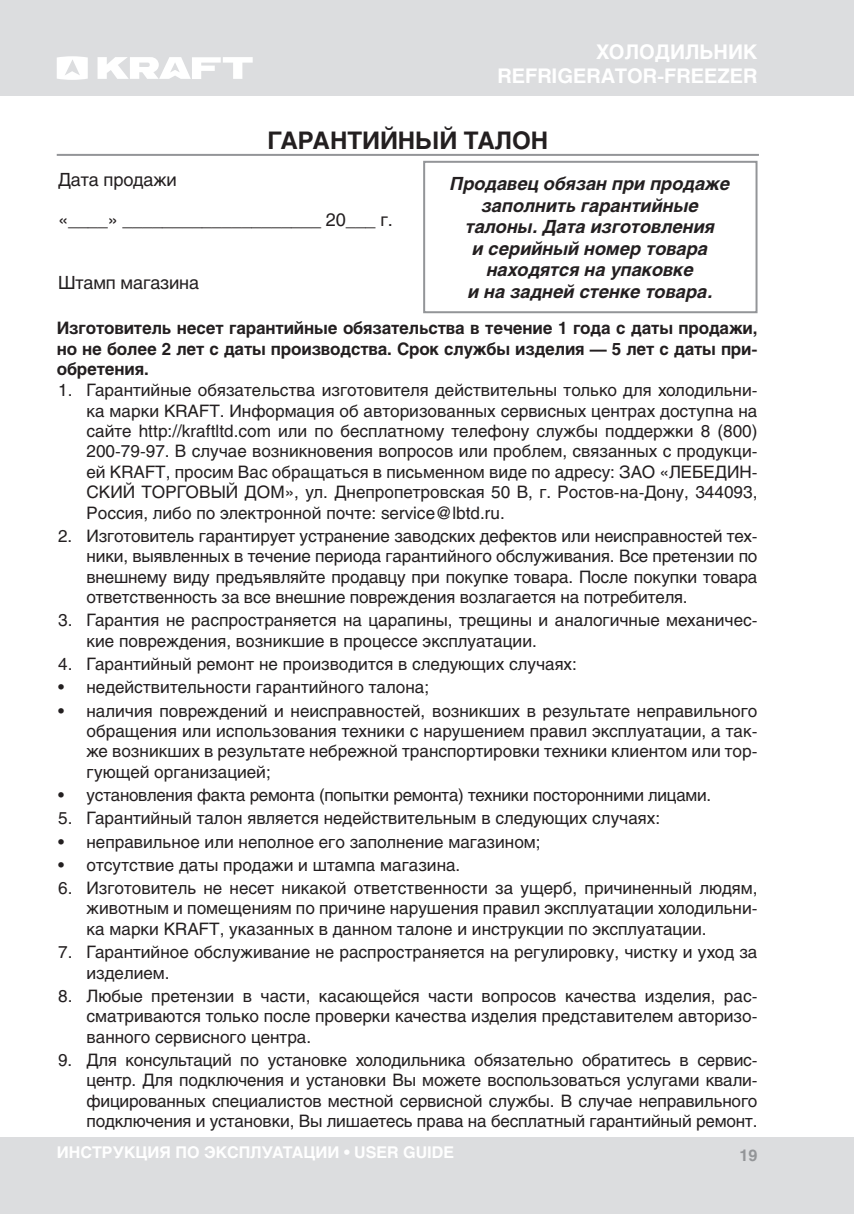
<style>
.page{position:relative;width:854px;height:1214px;background:#fff}
.page>*{position:absolute;margin:0;border:0;box-sizing:border-box;transform-origin:0 0}
.t1{font:700 24px "Helios C";letter-spacing:-.005em;color:#231f20}
.t2{font:700 20px/24px "Helios";color:#fff;text-align:right}
.t3{font:italic 700 18px/21.6px "Helios";color:#231f20;text-align:center}
.t4{font:18px "Helios";letter-spacing:-.01em;color:#231f20}
.t5{font:17px/20.4px "Helios";color:#231f20;text-align:justify}
.t6{font:700 17px/20.4px "Helios";letter-spacing:-.01em;color:#231f20;text-align:justify}
.t7{font:700 16px "Helios";color:#fff}
.t8{font:700 16px "Helios";color:#939598}
</style>
<div class="page">
<div style="left:0;top:0;width:853px;height:95px;background:#dcdddf"></div>
<div style="left:0;top:1137px;width:853px;height:76px;background:#dcdddf"></div>
<svg style="left:57px;top:56px;width:31px;height:24px"></svg>
<svg style="left:97px;top:57px;width:155px;height:22px"></svg>
<div style="left:423px;top:161px;width:334px;height:152px;border:2px solid #939598"></div>
<hr style="left:57px;top:154px;width:701px;height:2px;background:#939598">
<p class="t2" style="left:497px;top:40px;width:261px">ХОЛОДИЛЬНИК<br>REFRIGERATOR-FREEZER</p>
<h1 class="t1" style="left:267px;top:127px;width:282px">ГАРАНТИЙНЫЙ ТАЛОН</h1>
<p class="t4" style="left:58px;top:169px;width:120px">Дата продажи</p>
<p class="t4" style="left:58px;top:209px;width:336px">«____» ____________________ 20___ г.</p>
<p class="t4" style="left:58px;top:272px;width:142px">Штамп магазина</p>
<p class="t3" style="left:450px;top:173px;width:281px">Продавец обязан при продаже заполнить гарантийные талоны. Дата изготовления<br>и серийный номер товара находятся на упаковке<br>и на задней стенке товара.</p>
<p class="t6" style="left:57px;top:318px;width:702px">Изготовитель несет гарантийные обязательства в течение 1 года с даты продажи, но не более 2 лет с даты производства. Срок службы изделия — 5 лет с даты при&shy;обретения.</p>
<p class="t5" style="left:86px;top:380px;width:672px;text-indent:-28px">1. Гарантийные обязательства изготовителя действительны только для холодильни&shy;ка марки KRAFT. Информация об авторизованных сервисных центрах доступна на сайте http://kraftltd.com или по бесплатному телефону службы поддержки 8 (800)<br>200-79-97. В случае возникновения вопросов или проблем, связанных с продукци&shy;ей KRAFT, просим Вас обращаться в письменном виде по адресу: ЗАО «ЛЕБЕДИН-СКИЙ ТОРГОВЫЙ ДОМ», ул. Днепропетровская 50 В, г. Ростов-на-Дону, 344093, Россия, либо по электронной почте: service@lbtd.ru.</p>
<p class="t5" style="left:86px;top:525px;width:672px;text-indent:-28px">2. Изготовитель гарантирует устранение заводских дефектов или неисправностей тех&shy;ники, выявленных в течение периода гарантийного обслуживания. Все претензии по внешнему виду предъявляйте продавцу при покупке товара. После покупки товара ответственность за все внешние повреждения возлагается на потребителя.</p>
<p class="t5" style="left:86px;top:610px;width:672px;text-indent:-28px">3. Гарантия не распространяется на царапины, трещины и аналогичные механичес&shy;кие повреждения, возникшие в процессе эксплуатации.</p>
<p class="t5" style="left:58px;top:653px;width:520px">4. Гарантийный ремонт не производится в следующих случаях:</p>
<p class="t5" style="left:58px;top:676px;width:372px">• недействительности гарантийного талона;</p>
<p class="t5" style="left:86px;top:700px;width:672px;text-indent:-28px">• наличия повреждений и неисправностей, возникших в результате неправильного обращения или использования техники с нарушением правил эксплуатации, а так&shy;же возникших в результате небрежной транспортировки техники клиентом или тор&shy;гующей организацией;</p>
<p class="t5" style="left:58px;top:784px;width:654px">• установления факта ремонта (попытки ремонта) техники посторонними лицами.</p>
<p class="t5" style="left:58px;top:807px;width:603px">5. Гарантийный талон является недействительным в следующих случаях:</p>
<p class="t5" style="left:58px;top:831px;width:484px">• неправильное или неполное его заполнение магазином;</p>
<p class="t5" style="left:58px;top:854px;width:403px">• отсутствие даты продажи и штампа магазина.</p>
<p class="t5" style="left:86px;top:877px;width:672px;text-indent:-28px">6. Изготовитель не несет никакой ответственности за ущерб, причиненный людям, животным и помещениям по причине нарушения правил эксплуатации холодильни&shy;ка марки KRAFT, указанных в данном талоне и инструкции по эксплуатации.</p>
<p class="t5" style="left:86px;top:941px;width:672px;text-indent:-28px">7. Гарантийное обслуживание не распространяется на регулировку, чистку и уход за изделием.</p>
<p class="t5" style="left:86px;top:985px;width:672px;text-indent:-28px">8. Любые претензии в части, касающейся части вопросов качества изделия, рас&shy;сматриваются только после проверки качества изделия представителем авторизо&shy;ванного сервисного центра.</p>
<p class="t5" style="left:86px;top:1049px;width:672px;text-indent:-28px">9. Для консультаций по установке холодильника обязательно обратитесь в cервис&shy;центр. Для подключения и установки Вы можете воспользоваться услугами квали&shy;фицированных специалистов местной сервисной службы. В случае неправильного подключения и установки, Вы лишаетесь права на бесплатный гарантийный ремонт.</p>
<p class="t7" style="left:57px;top:1143px;width:399px">ИНСТРУКЦИЯ ПО ЭКСПЛУАТАЦИИ • USER GUIDE</p>
<p class="t8" style="left:739px;top:1145px;width:19px">19</p>
</div>
